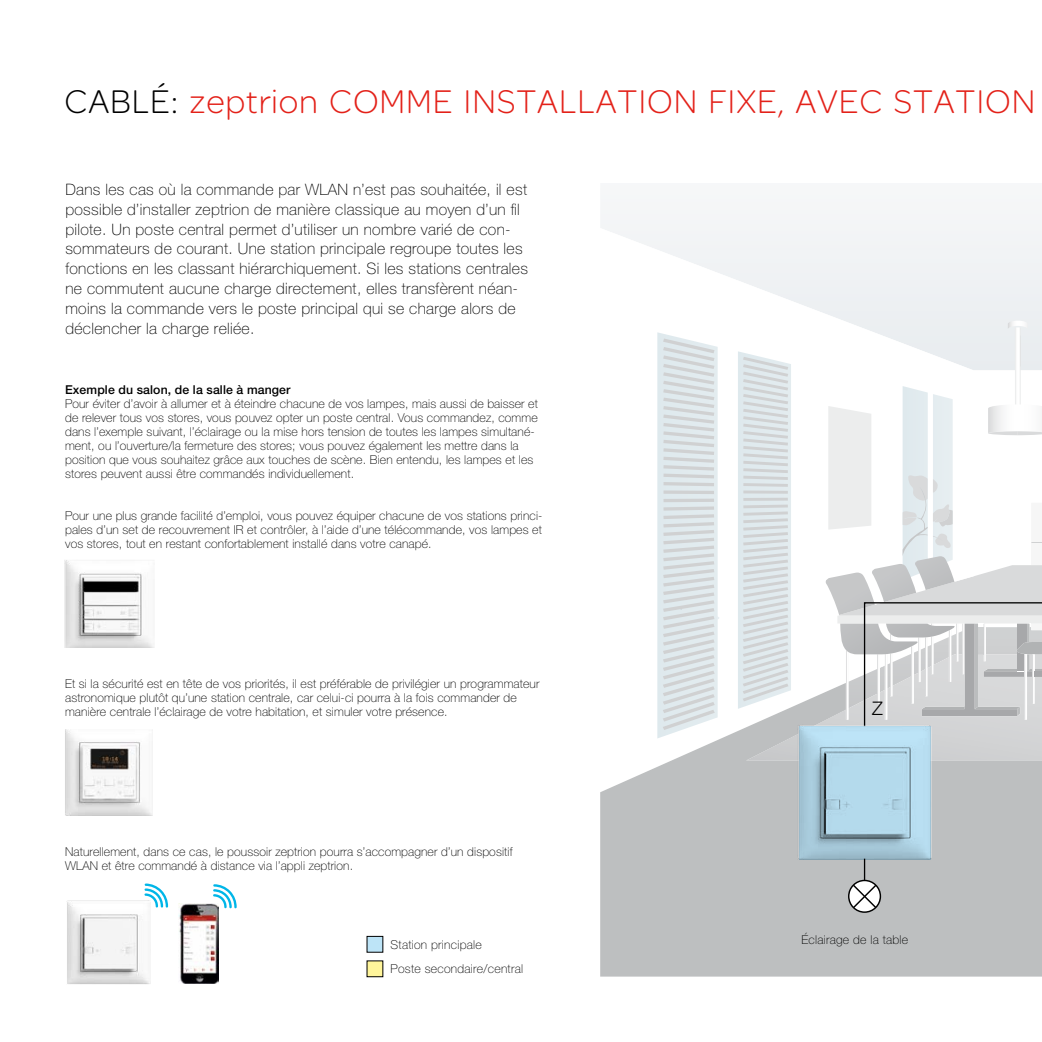
<style>
.page{position:relative;width:1042px;height:1042px;background:#fff}
.page>*{position:absolute;margin:0;border:0;box-sizing:border-box;transform-origin:0 0}
.t1{font:300 35px "SE Optimist";letter-spacing:.025em;color:#e32119}
.t2{font:300 18.72px "Helvetica Neue LT Pro";color:#000}
.t3{font:100 15.75px/19.8px "Helvetica Neue LT Pro";letter-spacing:.02em;color:#000}
.t4{font:100 12.25px/14px "Helvetica Neue LT Pro";letter-spacing:.01em;color:#000}
.t5{font:500 12.25px "Helvetica Neue LT Pro";letter-spacing:.01em;color:#000}
.s1{color:#000}
</style>
<div class="page">
<img style="left:65px;top:729px;width:88px;height:87px">
<img style="left:64px;top:560px;width:90px;height:88px">
<div style="left:601px;top:210px;width:441px;height:111px;background:#f3f5f6"></div>
<svg style="left:601px;top:228px;width:372px;height:93px;fill:#f2f4f5"></svg>
<div style="left:600px;top:731px;width:442px;height:245px;background:#bdbfc0"></div>
<svg style="left:657px;top:332px;width:63px;height:406px;background:#dde4e6"></svg>
<svg style="left:737px;top:321px;width:305px;height:439px"></svg>
<svg style="left:864px;top:602px;width:178px;height:283px;background:#c8c9ca"></svg>
<svg style="left:849px;top:880px;width:31px;height:32px"></svg>
<div style="left:848px;top:880px;width:33px;height:33px;border:1px solid #000;border-radius:50%"></div>
<svg style="left:851px;top:883px;width:27px;height:26px"></svg>
<img style="left:797px;top:725px;width:135px;height:134px">
<svg style="left:798px;top:726px;width:132px;height:133px;background:#accedf"></svg>
<img style="left:67px;top:900px;width:84px;height:84px">
<svg style="left:143px;top:883px;width:26px;height:26px"></svg>
<svg style="left:213px;top:884px;width:24px;height:25px"></svg>
<div style="left:367px;top:936px;width:16px;height:16px;background:#bde4f7"></div>
<div style="left:367px;top:936px;width:16px;height:16px;border:1px solid #000"></div>
<div style="left:367px;top:961px;width:16px;height:15px;background:#fff59b"></div>
<img style="left:178px;top:903px;width:40px;height:81px">
<h1 class="t1" style="left:64px;top:82px;width:972px"><span class="s1">CABLÉ:</span> zeptrion COMME INSTALLATION FIXE, AVEC STATION</h1>
<p class="t3" style="left:65px;top:179px;width:464px">Dans les cas où la commande par WLAN n’est pas souhaitée, il est possible d’installer zeptrion de manière classique au moyen d’un fil pilote. Un poste central permet d’utiliser un nombre varié de con&shy;sommateurs de courant. Une station principale regroupe toutes les fonctions en les classant hiérarchiquement. Si les stations centrales ne commutent aucune charge directement, elles transfèrent néan&shy;moins la commande vers le poste principal qui se charge alors de déclencher la charge reliée.</p>
<p class="t5" style="left:65px;top:382px;width:227px">Exemple du salon, de la salle à manger</p>
<p class="t4" style="left:65px;top:396px;width:474px">Pour éviter d’avoir à allumer et à éteindre chacune de vos lampes, mais aussi de baisser et de relever tous vos stores, vous pouvez opter un poste central. Vous commandez, comme dans l’exemple suivant, l’éclairage ou la mise hors tension de toutes les lampes simultané&shy;ment, ou l’ouverture/la fermeture des stores; vous pouvez également les mettre dans la position que vous souhaitez grâce aux touches de scène. Bien entendu, les lampes et les stores peuvent aussi être commandés individuellement.</p>
<p class="t4" style="left:65px;top:508px;width:479px;text-align:justify">Pour une plus grande facilité d’emploi, vous pouvez équiper chacune de vos stations princi&shy;pales d’un set de recouvrement IR et contrôler, à l’aide d’une télécommande, vos lampes et vos stores, tout en restant confortablement installé dans votre canapé.</p>
<p class="t4" style="left:65px;top:676px;width:476px">Et si la sécurité est en tête de vos priorités, il est préférable de privilégier un programmateur astronomique plutôt qu’une station centrale, car celui-ci pourra à la fois commander de manière centrale l’éclairage de votre habitation, et simuler votre présence.</p>
<p class="t4" style="left:65px;top:844px;width:449px">Naturellement, dans ce cas, le poussoir zeptrion pourra s’accompagner d’un dispositif<br>WLAN et être commandé à distance via l’appli zeptrion.</p>
<p class="t4" style="left:391px;top:932px;width:134px;line-height:24.5px">Station principale<br>Poste secondaire/central</p>
<h2 class="t2" style="left:872px;top:697px;width:12px">Z</h2>
<p class="t4" style="left:801px;top:932px;width:108px">Éclairage de la table</p>
</div>
